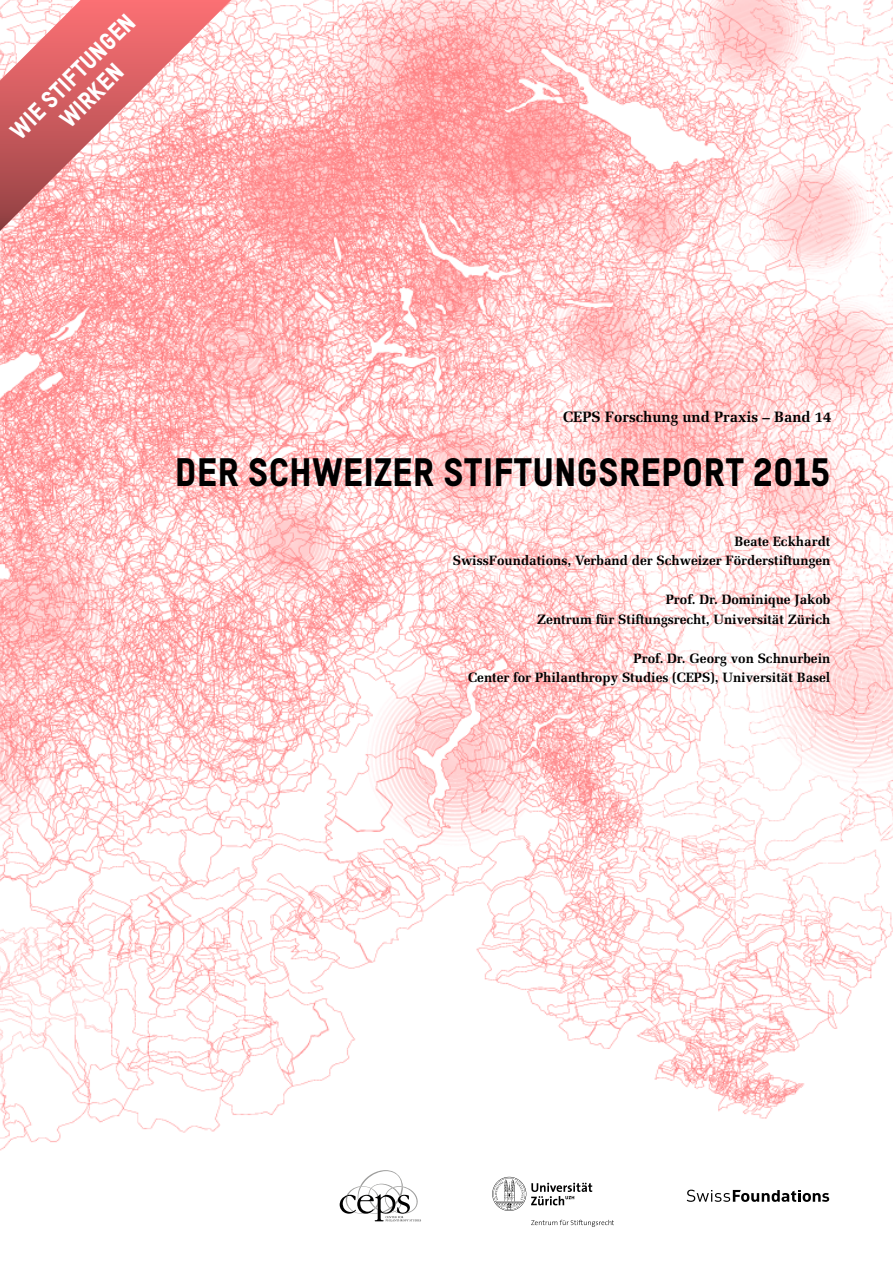
<style>
.page{position:relative;width:893px;height:1263px;background:#fff}
.page>*{position:absolute;margin:0;border:0;box-sizing:border-box;transform-origin:0 0}
.lauftext_schwarz{font:39px "TSTAR Headline";color:#000}
.lauftext_schwarz-2{font:24px "TSTAR Headline";color:#fff}
.titel{font:700 15px "Melior";color:#000}
.titel-2{font:700 13.5px "Melior";color:#000}
</style>
<div class="page">
<img style="left:0;top:0;width:893px;height:1151px">
<svg style="left:0;top:0;width:242px;height:241px;background:#ef9fa1"></svg>
<svg style="left:0;top:916px;width:111px;height:179px"></svg>
<svg style="left:687px;top:1189px;width:142px;height:13px"></svg>
<svg style="left:492px;top:1177px;width:100px;height:34px"></svg>
<svg style="left:531px;top:1220px;width:83px;height:7px"></svg>
<svg style="left:340px;top:1170px;width:81px;height:51px"></svg>
<p class="lauftext_schwarz-2" style="left:4px;top:124px;width:167px;rotate:-45deg">Wie Stiftungen</p>
<p class="lauftext_schwarz-2" style="left:53px;top:112px;width:80px;rotate:-45deg">wirken</p>
<p class="titel" style="left:563px;top:408px;width:270px">CEPS Forschung und Praxis – Band 14</p>
<p class="lauftext_schwarz" style="left:175px;top:448px;width:657px">DER SCHWEIZER STIFTUNGSREPORT 2015</p>
<p class="titel-2" style="left:734px;top:533px;width:97px">Beate Eckhardt</p>
<p class="titel-2" style="left:453px;top:552px;width:379px">SwissFoundations, Verband der Schweizer Förderstiftungen</p>
<p class="titel-2" style="left:666px;top:591px;width:166px">Prof. Dr. Dominique Jakob</p>
<p class="titel-2" style="left:537px;top:611px;width:295px">Zentrum für Stiftungsrecht, Universität Zürich</p>
<p class="titel-2" style="left:633px;top:650px;width:198px">Prof. Dr. Georg von Schnurbein</p>
<p class="titel-2" style="left:468px;top:669px;width:364px">Center for Philanthropy Studies (CEPS), Universität Basel</p>
</div>
